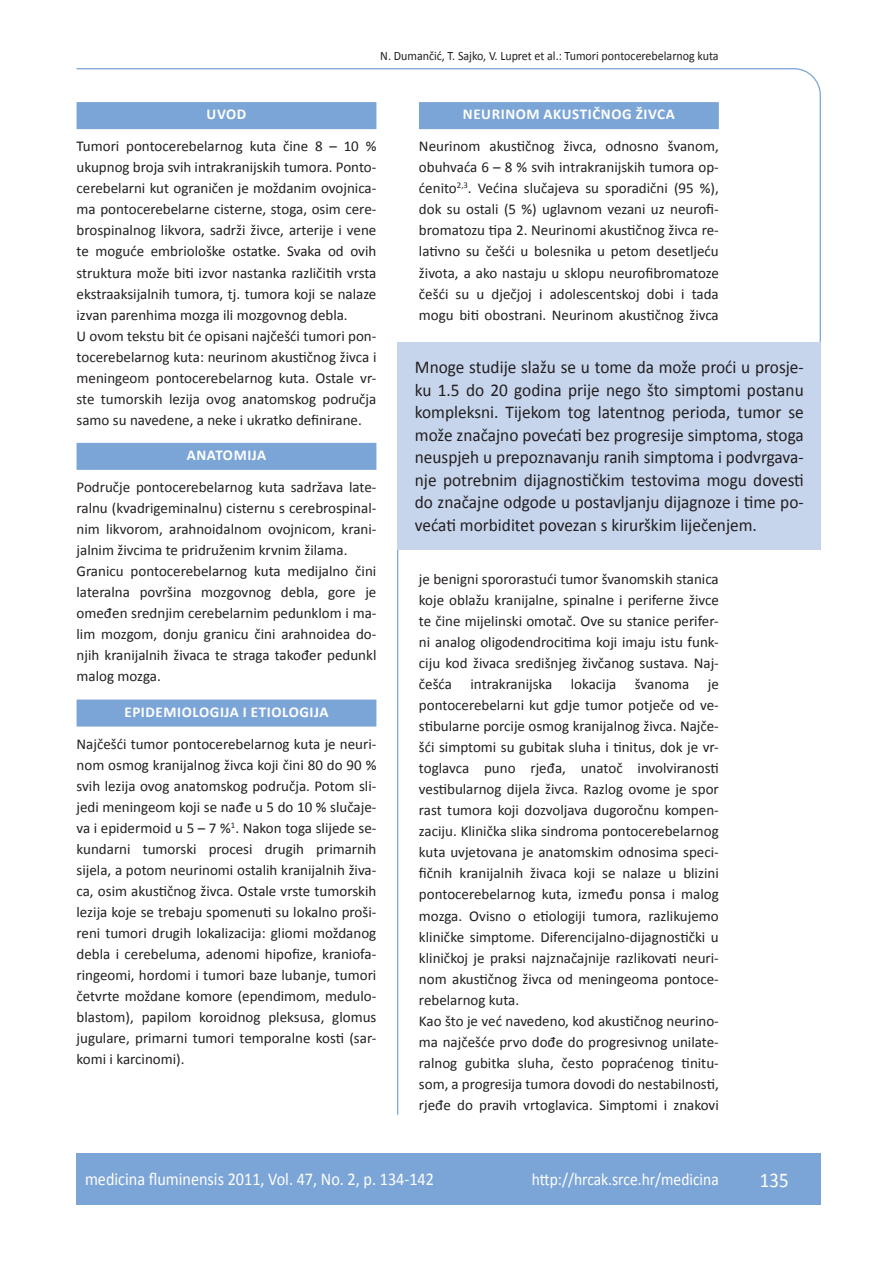
<style>
.page{position:relative;width:889px;height:1268px;background:#fff}
.page>*{position:absolute;margin:0;border:0;box-sizing:border-box;transform-origin:0 0}
.t1{font:21px "Calibri";color:#fff;scale:.9 1}
.t2{font:18px/22.5px "Calibri";color:#231f20;text-align:justify;scale:.96 1}
.t3{font:18px "Calibri";color:#fff;scale:.9 1}
.t4{font:17.25px "Calibri";color:#fff;scale:.9 1}
.t5{font:15px/21px "Calibri";color:#231f20}
.t6{font:700 15px "Calibri";letter-spacing:.04em;color:#fff}
.t7{font:12.75px "Calibri";color:#231f20;scale:.94 1}
</style>
<div class="page">
<svg style="left:76px;top:68px;width:745px;height:274px"></svg>
<hr style="left:397px;top:342px;width:1px;height:772px;background:#7ca5d7">
<div style="left:77px;top:1152px;width:744px;height:51px;background:#7ca5d7"></div>
<div style="left:77px;top:102px;width:299px;height:27px;background:#7ca5d7"></div>
<div style="left:77px;top:443px;width:299px;height:27px;background:#7ca5d7"></div>
<div style="left:77px;top:699px;width:299px;height:27px;background:#7ca5d7"></div>
<div style="left:419px;top:102px;width:300px;height:27px;background:#7ca5d7"></div>
<div style="left:398px;top:342px;width:423px;height:208px;background:#c6d5ec"></div>
<p class="t7" style="left:380px;top:47px;width:361px">N. Dumančić, T. Sajko, V. Lupret et al.: Tumori pontocerebelarnog kuta</p>
<p class="t6" style="left:207px;top:105px;width:41px">UVOD</p>
<p class="t5" style="left:77px;top:135px;width:301px">Tumori pontocerebelarnog kuta čine 8 – 10 % ukupnog broja svih intrakranijskih tumora. Ponto&shy;cerebelarni kut ograničen je moždanim ovojnica&shy;ma pontocerebelarne cisterne, stoga, osim cere&shy;brospinalnog likvora, sadrži živce, arterije i vene te moguće embriološke ostatke. Svaka od ovih struktura može biti izvor nastanka različitih vrsta ekstraaksijalnih tumora, tj. tumora koji se nalaze izvan parenhima mozga ili mozgovnog debla.<br>U ovom tekstu bit će opisani najčešći tumori pon&shy;tocerebelarnog kuta: neurinom akustičnog živca i meningeom pontocerebelarnog kuta. Ostale vr&shy;ste tumorskih lezija ovog anatomskog područja samo su navedene, a neke i ukratko definirane.</p>
<p class="t6" style="left:187px;top:446px;width:81px">ANATOMIJA</p>
<p class="t5" style="left:77px;top:476px;width:301px">Područje pontocerebelarnog kuta sadržava late&shy;ralnu (kvadrigeminalnu) cisternu s cerebrospinal&shy;nim likvorom, arahnoidalnom ovojnicom, krani&shy;jalnim živcima te pridruženim krvnim žilama.<br>Granicu pontocerebelarnog kuta medijalno čini lateralna površina mozgovnog debla, gore je omeđen srednjim cerebelarnim pedunklom i ma&shy;lim mozgom, donju granicu čini arahnoidea do&shy;njih kranijalnih živaca te straga također pedunkl malog mozga.</p>
<p class="t6" style="left:124px;top:702px;width:206px">EPIDEMIOLOGIJA I ETIOLOGIJA</p>
<p class="t5" style="left:77px;top:732px;width:301px;text-align:justify">Najčešći tumor pontocerebelarnog kuta je neuri&shy;nom osmog kranijalnog živca koji čini 80 do 90 % svih lezija ovog anatomskog područja. Potom sli&shy;jedi meningeom koji se nađe u 5 do 10 % slučaje&shy;va i epidermoid u 5 – 7 %<sup>1</sup>. Nakon toga slijede se&shy;kundarni tumorski procesi drugih primarnih sijela, a potom neurinomi ostalih kranijalnih živa&shy;ca, osim akustičnog živca. Ostale vrste tumorskih lezija koje se trebaju spomenuti su lokalno proši&shy;reni tumori drugih lokalizacija: gliomi moždanog debla i cerebeluma, adenomi hipofize, kraniofa&shy;ringeomi, hordomi i tumori baze lubanje, tumori četvrte moždane komore (ependimom, medulo&shy;blastom), papilom koroidnog pleksusa, glomus jugulare, primarni tumori temporalne kosti (sar&shy;komi i karcinomi).</p>
<p class="t6" style="left:463px;top:105px;width:213px">NEURINOM AKUSTIČNOG ŽIVCA</p>
<p class="t5" style="left:419px;top:135px;width:301px;text-align:justify">Neurinom akustičnog živca, odnosno švanom, obuhvaća 6 – 8 % svih intrakranijskih tumora op&shy;ćenito<sup>2,3</sup>. Većina slučajeva su sporadični (95 %), dok su ostali (5 %) uglavnom vezani uz neurofi&shy;bromatozu tipa 2. Neurinomi akustičnog živca re&shy;lativno su češći u bolesnika u petom desetljeću života, a ako nastaju u sklopu neurofibromatoze češći su u dječjoj i adolescentskoj dobi i tada mogu biti obostrani. Neurinom akustičnog živca</p>
<p class="t2" style="left:415px;top:355px;width:407px">Mnoge studije slažu se u tome da može proći u prosje&shy;ku 1.5 do 20 godina prije nego što simptomi postanu kompleksni. Tijekom tog latentnog perioda, tumor se može značajno povećati bez progresije simptoma, stoga neuspjeh u prepoznavanju ranih simptoma i podvrgava&shy;nje potrebnim dijagnostičkim testovima mogu dovesti do značajne odgode u postavljanju dijagnoze i time po&shy;većati morbiditet povezan s kirurškim liječenjem.</p>
<p class="t5" style="left:419px;top:568px;width:301px">je benigni spororastući tumor švanomskih stanica koje oblažu kranijalne, spinalne i periferne živce te čine mijelinski omotač. Ove su stanice perifer&shy;ni analog oligodendrocitima koji imaju istu funk&shy;ciju kod živaca središnjeg živčanog sustava. Naj&shy;češća intrakranijska lokacija švanoma je pontocerebelarni kut gdje tumor potječe od ve&shy;stibularne porcije osmog kranijalnog živca. Najče&shy;šći simptomi su gubitak sluha i tinitus, dok je vr&shy;toglavca puno rjeđa, unatoč involviranosti vestibularnog dijela živca. Razlog ovome je spor rast tumora koji dozvoljava dugoročnu kompen&shy;zaciju. Klinička slika sindroma pontocerebelarnog kuta uvjetovana je anatomskim odnosima speci&shy;fičnih kranijalnih živaca koji se nalaze u blizini pontocerebelarnog kuta, između ponsa i malog mozga. Ovisno o etiologiji tumora, razlikujemo kliničke simptome. Diferencijalno-dijagnostički u kliničkoj je praksi najznačajnije razlikovati neuri&shy;nom akustičnog živca od meningeoma pontoce&shy;rebelarnog kuta.<br>Kao što je već navedeno, kod akustičnog neurino&shy;ma najčešće prvo dođe do progresivnog unilate&shy;ralnog gubitka sluha, često popraćenog tinitu&shy;som, a progresija tumora dovodi do nestabilnosti, rjeđe do pravih vrtoglavica. Simptomi i znakovi</p>
<p class="t3" style="left:85px;top:1167px;width:389px">medicina fluminensis 2011, Vol. 47, No. 2, p. 134-142</p>
<p class="t4" style="left:532px;top:1168px;width:209px">http://hrcak.srce.hr/medicina</p>
<h1 class="t1" style="left:760px;top:1166px;width:33px">135</h1>
</div>
